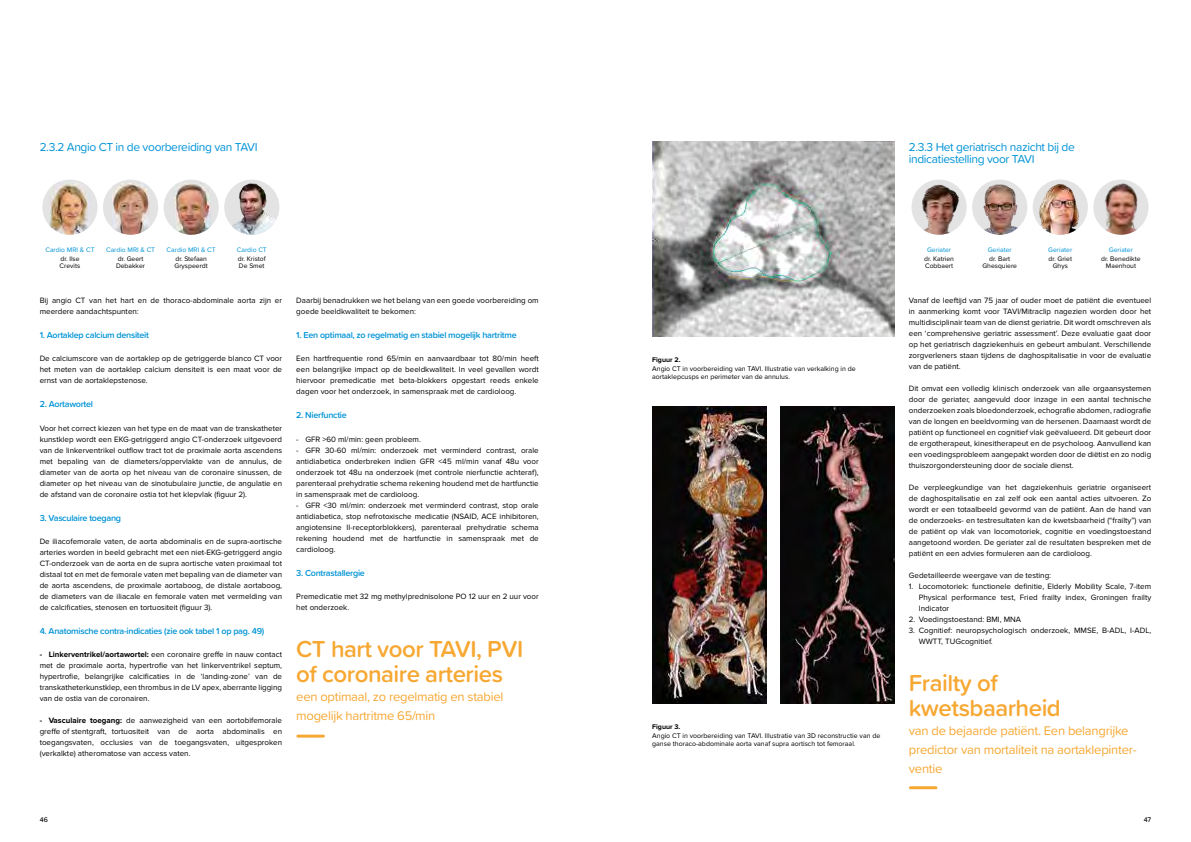
<style>
.page{position:relative;width:1191px;height:842px;background:#fff}
.page>*{position:absolute;margin:0;border:0;box-sizing:border-box;transform-origin:0 0}
.t1{font:600 24px/25px "Proxima Soft";letter-spacing:-.02em;color:#f7a833}
.t2{font:13px/19px "Proxima Soft";letter-spacing:-.02em;color:#f7a833}
.t3{font:12px/12px "Proxima Soft";letter-spacing:-.03em;color:#0093d6}
.t4{font:600 9px "Proxima Soft";letter-spacing:-.03em;color:#0093d6}
.t5{font:8px/11px "Proxima Nova";color:#000;text-align:justify}
.t6{font:7px/8px "Proxima Nova";color:#000}
.t7{font:700 7px "Proxima Nova";color:#000}
.t8{font:500 7px "Proxima Soft";color:#000}
.t9{font:6.8px/6.8px "Proxima Nova";color:#000}
.t10{font:6.8px "Proxima Nova";color:#0093d6}
.s1{font-weight:700}
</style>
<div class="page">
<div style="left:42px;top:180px;width:56px;height:55px;background:#e3e3e3;border-radius:50%"></div>
<img style="left:50px;top:181px;width:40px;height:54px">
<div style="left:103px;top:180px;width:55px;height:55px;background:#e3e3e3;border-radius:50%"></div>
<img style="left:112px;top:183px;width:37px;height:52px">
<div style="left:164px;top:180px;width:55px;height:55px;background:#e3e3e3;border-radius:50%"></div>
<img style="left:174px;top:183px;width:37px;height:52px">
<div style="left:1093px;top:180px;width:55px;height:55px;background:#e3e3e3;border-radius:50%"></div>
<img style="left:1098px;top:181px;width:46px;height:54px">
<div style="left:911px;top:180px;width:55px;height:55px;background:#e3e3e3;border-radius:50%"></div>
<img style="left:916px;top:182px;width:44px;height:53px">
<div style="left:972px;top:180px;width:55px;height:55px;background:#e3e3e3;border-radius:50%"></div>
<img style="left:976px;top:180px;width:50px;height:55px">
<img style="left:1032px;top:180px;width:56px;height:55px;border-radius:28px">
<img style="left:652px;top:142px;width:242px;height:195px">
<img style="left:652px;top:407px;width:114px;height:296px">
<img style="left:780px;top:407px;width:114px;height:297px">
<hr style="left:298px;top:735px;width:25px;height:3px;background:#f7a833">
<hr style="left:910px;top:786px;width:26px;height:3px;background:#f7a833">
<img style="left:224px;top:180px;width:55px;height:55px;border-radius:28px">
<h3 class="t3" style="left:40px;top:141px;width:219px">2.3.2 Angio CT in de voorbereiding van TAVI</h3>
<h3 class="t3" style="left:909px;top:141px;width:167px">2.3.3 Het geriatrisch nazicht bij de indicatiestelling voor TAVI</h3>
<p class="t10" style="left:106px;top:246px;width:51px">Cardio MRI &amp; CT</p>
<p class="t10" style="left:167px;top:246px;width:51px">Cardio MRI &amp; CT</p>
<p class="t9" style="left:174px;top:256px;width:35px">dr. Stefaan<br>Gryspeerdt</p>
<p class="t10" style="left:45px;top:246px;width:51px">Cardio MRI &amp; CT</p>
<p class="t9" style="left:60px;top:256px;width:22px">dr. Ilse<br>Crevits</p>
<p class="t9" style="left:116px;top:256px;width:31px">dr. Geert<br>Debakker</p>
<p class="t10" style="left:237px;top:246px;width:31px">Cardio CT</p>
<p class="t9" style="left:238px;top:256px;width:29px">dr. Kristof<br>De Smet</p>
<p class="t10" style="left:927px;top:246px;width:26px">Geriater</p>
<p class="t9" style="left:924px;top:256px;width:31px">dr. Katrien<br>Cobbaert</p>
<p class="t9" style="left:982px;top:256px;width:36px;text-align:center">dr. Bart<br>Ghesquiere</p>
<p class="t10" style="left:987px;top:246px;width:26px">Geriater</p>
<p class="t10" style="left:1048px;top:246px;width:26px">Geriater</p>
<p class="t9" style="left:1048px;top:256px;width:25px;text-align:center">dr. Griet<br>Ghys</p>
<p class="t10" style="left:1108px;top:246px;width:26px">Geriater</p>
<p class="t9" style="left:1101px;top:256px;width:41px;text-align:center">dr. Benedikte<br>Maenhout</p>
<p class="t5" style="left:40px;top:295px;width:244px">Bij angio CT van het hart en de thoraco-abdominale aorta zijn er meerdere aandachtspunten:</p>
<p class="t5" style="left:909px;top:295px;width:244px">Vanaf de leeftijd van 75 jaar of ouder moet de patiënt die eventueel in aanmerking komt voor TAVI/Mitraclip nagezien worden door het multidisciplinair team van de dienst geriatrie. Dit wordt omschreven als een ‘comprehensive geriatric assessment’. Deze evaluatie gaat door op het geriatrisch dagziekenhuis en gebeurt ambulant. Verschillende zorgverleners staan tijdens de daghospitalisatie in voor de evaluatie van de patiënt.</p>
<p class="t5" style="left:909px;top:383px;width:244px">Dit omvat een volledig klinisch onderzoek van alle orgaansystemen door de geriater, aangevuld door inzage in een aantal technische onderzoeken zoals bloedonderzoek, echografie abdomen, radiografie van de longen en beeldvorming van de hersenen. Daarnaast wordt de patiënt op functioneel en cognitief vlak geëvalueerd. Dit gebeurt door de ergotherapeut, kinesitherapeut en de psycholoog. Aanvullend kan een voedingsprobleem aangepakt worden door de diëtist en zo nodig thuiszorgondersteuning door de sociale dienst.</p>
<p class="t5" style="left:909px;top:482px;width:244px">De verpleegkundige van het dagziekenhuis geriatrie organiseert de daghospitalisatie en zal zelf ook een aantal acties uitvoeren. Zo wordt er een totaalbeeld gevormd van de patiënt. Aan de hand van de onderzoeks- en testresultaten kan de kwetsbaarheid (“frailty”) van de patiënt op vlak van locomotoriek, cognitie en voedingstoestand aangetoond worden. De geriater zal de resultaten bespreken met de patiënt en een advies formuleren aan de cardioloog.</p>
<p class="t5" style="left:909px;top:570px;width:144px">Gedetailleerde weergave van de testing:</p>
<p class="t5" style="left:918px;top:581px;width:234px;text-indent:-10px">1. Locomotoriek: functionele definitie, Elderly Mobility Scale, 7-item Physical performance test, Fried frailty index, Groningen frailty Indicator</p>
<p class="t5" style="left:909px;top:614px;width:114px">2. Voedingstoestand: BMI, MNA</p>
<p class="t5" style="left:918px;top:625px;width:234px;text-indent:-10px">3. Cognitief: neuropsychologisch onderzoek, MMSE, B-ADL, I-ADL,<br>WWTT, TUGcognitief.</p>
<p class="t5" style="left:296px;top:295px;width:244px">Daarbij benadrukken we het belang van een goede voorbereiding om goede beeldkwaliteit te bekomen:</p>
<p class="t4" style="left:40px;top:328px;width:111px">1. Aortaklep calcium densiteit</p>
<p class="t4" style="left:296px;top:328px;width:222px">1. Een optimaal, zo regelmatig en stabiel mogelijk hartritme</p>
<p class="t5" style="left:296px;top:353px;width:244px">Een hartfrequentie rond 65/min en aanvaardbaar tot 80/min heeft een belangrijke impact op de beeldkwaliteit. In veel gevallen wordt hiervoor premedicatie met beta-blokkers opgestart reeds enkele dagen voor het onderzoek, in samenspraak met de cardioloog.</p>
<p class="t5" style="left:40px;top:353px;width:244px">De calciumscore van de aortaklep op de getriggerde blanco CT voor het meten van de aortaklep calcium densiteit is een maat voor de ernst van de aortaklepstenose.</p>
<p class="t7" style="left:652px;top:356px;width:30px">Figuur 2.</p>
<p class="t6" style="left:652px;top:364px;width:205px">Angio CT in voorbereiding van TAVI. Illustratie van verkalking in de aortaklepcusps en perimeter van de annulus.</p>
<p class="t4" style="left:40px;top:397px;width:55px">2. Aortawortel</p>
<p class="t4" style="left:296px;top:408px;width:52px">2. Nierfunctie</p>
<p class="t5" style="left:40px;top:422px;width:244px">Voor het correct kiezen van het type en de maat van de transkatheter kunstklep wordt een EKG-getriggerd angio CT-onderzoek uitgevoerd van de linkerventrikel outflow tract tot de proximale aorta ascendens met bepaling van de diameters/oppervlakte van de annulus, de diameter van de aorta op het niveau van de coronaire sinussen, de diameter op het niveau van de sinotubulaire junctie, de angulatie en de afstand van de coronaire ostia tot het klepvlak (figuur 2).</p>
<p class="t5" style="left:296px;top:433px;width:126px">- GFR &gt;60 ml/min: geen probleem.</p>
<p class="t5" style="left:296px;top:444px;width:244px">- GFR 30-60 ml/min: onderzoek met verminderd contrast, orale antidiabetica onderbreken indien GFR &lt;45 ml/min vanaf 48u voor onderzoek tot 48u na onderzoek (met controle nierfunctie achteraf), parenteraal prehydratie schema rekening houdend met de hartfunctie in samenspraak met de cardioloog.</p>
<p class="t5" style="left:296px;top:499px;width:244px">- GFR &lt;30 ml/min: onderzoek met verminderd contrast, stop orale antidiabetica, stop nefrotoxische medicatie (NSAID, ACE inhibitoren, angiotensine II-receptorblokkers), parenteraal prehydratie schema rekening houdend met de hartfunctie in samenspraak met de cardioloog.</p>
<p class="t4" style="left:40px;top:511px;width:83px">3. Vasculaire toegang</p>
<p class="t5" style="left:40px;top:536px;width:244px">De iliacofemorale vaten, de aorta abdominalis en de supra-aortische arteries worden in beeld gebracht met een niet-EKG-getriggerd angio CT-onderzoek van de aorta en de supra aortische vaten proximaal tot distaal tot en met de femorale vaten met bepaling van de diameter van de aorta ascendens, de proximale aortaboog, de distale aortaboog, de diameters van de iliacale en femorale vaten met vermelding van de calcificaties, stenosen en tortuositeit (figuur 3).</p>
<p class="t4" style="left:296px;top:566px;width:70px">3. Contrastallergie</p>
<p class="t5" style="left:296px;top:591px;width:244px">Premedicatie met 32 mg methylprednisolone PO 12 uur en 2 uur voor het onderzoek.</p>
<p class="t4" style="left:40px;top:624px;width:226px">4. Anatomische contra-indicaties (zie ook tabel 1 op pag. 49)</p>
<h1 class="t1" style="left:296px;top:636px;width:228px">CT hart voor TAVI, PVI of coronaire arteries</h1>
<h2 class="t2" style="left:296px;top:687px;width:209px">een optimaal, zo regelmatig en stabiel mogelijk hartritme 65/min</h2>
<p class="t5" style="left:40px;top:649px;width:244px"><span class="s1">- Linkerventrikel/aortawortel:</span> een coronaire greffe in nauw contact met de proximale aorta, hypertrofie van het linkerventrikel septum, hypertrofie, belangrijke calcificaties in de ‘landing-zone’ van de transkatheterkunstklep, een thrombus in de LV apex, aberrante ligging van de ostia van de coronairen.</p>
<p class="t5" style="left:40px;top:715px;width:244px"><span class="s1">- Vasculaire toegang:</span> de aanwezigheid van een aortobifemorale greffe of stentgraft, tortuositeit van de aorta abdominalis en toegangsvaten, occlusies van de toegangsvaten, uitgesproken (verkalkte) atheromatose van access vaten.</p>
<h1 class="t1" style="left:909px;top:669px;width:154px">Frailty of kwetsbaarheid</h1>
<h2 class="t2" style="left:909px;top:720px;width:229px">van de bejaarde patiënt. Een belangrijke predictor van mortaliteit na aortaklepinter&shy;ventie</h2>
<p class="t7" style="left:652px;top:723px;width:30px">Figuur 3.</p>
<p class="t6" style="left:652px;top:731px;width:230px">Angio CT in voorbereiding van TAVI. Illustratie van 3D reconstructie van de ganse thoraco-abdominale aorta vanaf supra aortisch tot femoraal.</p>
<p class="t8" style="left:40px;top:814px;width:10px">46</p>
<p class="t8" style="left:1144px;top:814px;width:9px">47</p>
</div>
